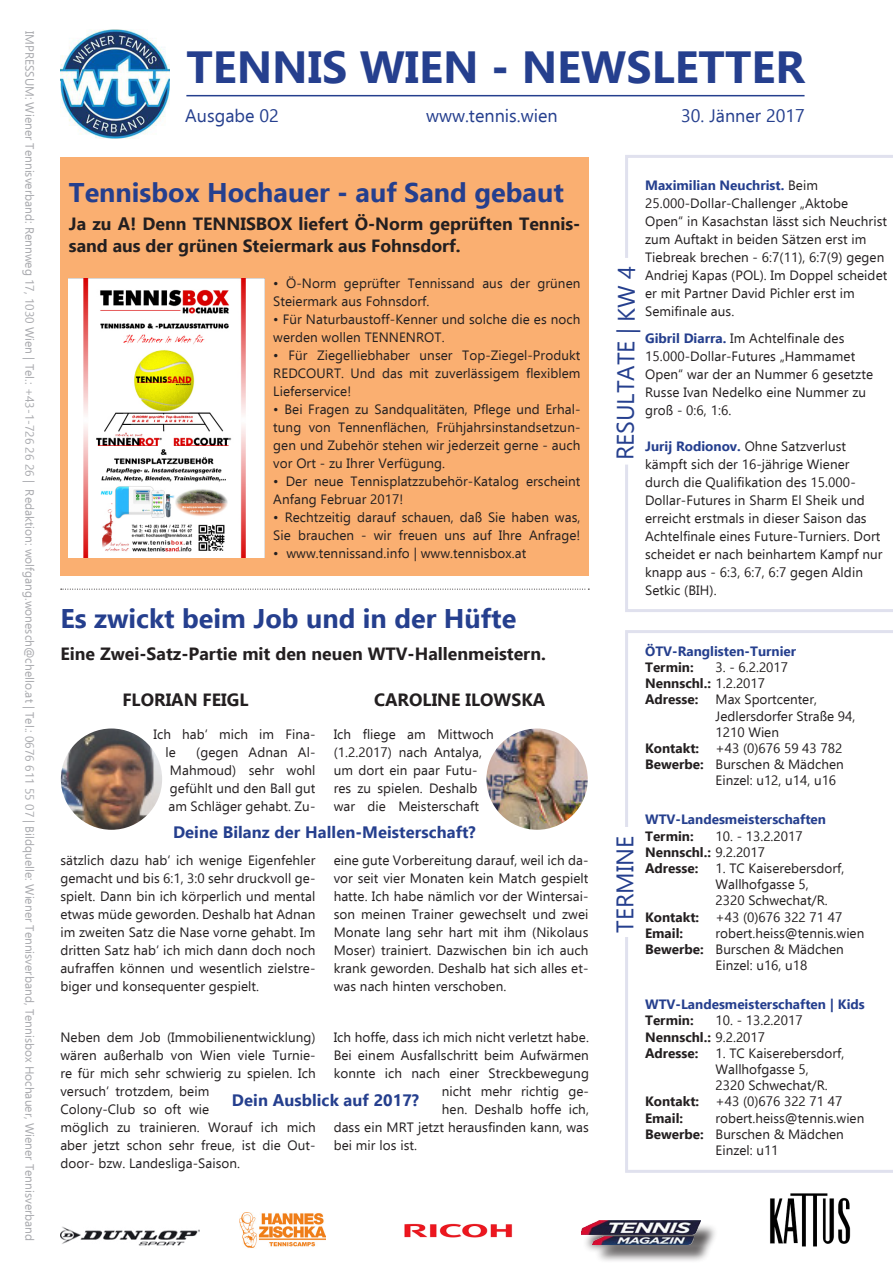
<style>
.page{position:relative;width:893px;height:1263px;background:#fff}
.page>*{position:absolute;margin:0;border:0;box-sizing:border-box;transform-origin:0 0}
.t1{font:700 45px "Ebrima";color:#253f8e}
.t2{font:700 27px "Ebrima";color:#253f8e}
.t3{font:24px "Ebrima";color:#253f8e}
.t4{font:18px "Ebrima";color:#253f8e}
.t5{font:700 17.7px/21.3px "Ebrima";color:#231f20}
.t6{font:700 16.5px "Ebrima";letter-spacing:.005em;color:#253f8e}
.t7{font:13.5px/18px "Ebrima";letter-spacing:.005em;color:#231f20}
.t8{font:700 13.5px/16.2px "Ebrima";color:#253f8e}
.t9{font:700 13.5px "Ebrima";color:#231f20}
.t10{font:12px "Ebrima";color:#a8a9ad}
.s1{font-weight:700;color:#253f8e}
.s2{color:#231f20}
.s3{font-weight:700}
</style>
<div class="page">
<svg style="left:625px;top:630px;width:268px;height:543px"></svg>
<div style="left:583px;top:1223px;width:136px;height:40px;background:#231f20;opacity:.75"></div>
<img style="left:582px;top:1220px;width:119px;height:24px">
<img style="left:60px;top:1226px;width:139px;height:20px">
<hr style="left:186px;top:95px;width:618px;height:1px;background:#253f8e">
<img style="left:404px;top:1223px;width:109px;height:15px">
<div style="left:612px;top:827px;width:28px;height:110px;background:#fff"></div>
<img style="left:239px;top:1213px;width:86px;height:35px">
<svg style="left:625px;top:155px;width:268px;height:457px"></svg>
<svg style="left:61px;top:589px;width:528px;height:1px"></svg>
<svg style="left:625px;top:258px;width:15px;height:207px"></svg>
<img style="left:60px;top:30px;width:109px;height:109px">
<div style="left:60px;top:157px;width:529px;height:419px;background:#faaf71"></div>
<img style="left:69px;top:278px;width:196px;height:279px">
<img style="left:61px;top:728px;width:101px;height:102px;border-radius:51px">
<img style="left:486px;top:728px;width:102px;height:102px;border-radius:51px">
<img style="left:770px;top:1193px;width:81px;height:54px">
<p class="t10" style="left:38px;top:31px;width:1212px;rotate:90deg">IMPRESSUM: Wiener Tennisverband: Rennweg 17, 1030 Wien | Tel.: +43-1-726 26 26 | Redaktion: wolfgang.wonesch@chello.at | Tel.: 0676 611 55 07 | Bildquelle: Wiener Tennisverband, Tennisbox Hochauer, Wiener Tennisverband</p>
<p class="t1" style="left:186px;top:33px;width:620px">TENNIS WIEN - NEWSLETTER</p>
<p class="t4" style="left:185px;top:102px;width:95px">Ausgabe 02</p>
<p class="t4" style="left:426px;top:102px;width:133px">www.tennis.wien</p>
<p class="t4" style="left:681px;top:102px;width:125px">30. Jänner 2017</p>
<p class="t2" style="left:69px;top:172px;width:496px">Tennisbox Hochauer - auf Sand gebaut</p>
<p class="t5" style="left:69px;top:213px;width:513px">Ja zu A! Denn TENNISBOX liefert Ö-Norm geprüften Tennis&shy;sand aus der grünen Steiermark aus Fohnsdorf.</p>
<p class="t7" style="left:273px;top:274px;width:309px">• Ö-Norm geprüfter Tennissand aus der grünen<br>Steiermark aus Fohnsdorf.</p>
<p class="t7" style="left:273px;top:310px;width:309px">• Für Naturbaustoff-Kenner und solche die es noch werden wollen TENNENROT.</p>
<p class="t7" style="left:273px;top:346px;width:309px;text-align:justify">• Für Ziegelliebhaber unser Top-Ziegel-Produkt REDCOURT. Und das mit zuverlässigem flexiblem Lieferservice!</p>
<p class="t7" style="left:273px;top:400px;width:309px;text-align:justify">• Bei Fragen zu Sandqualitäten, Pflege und Erhal&shy;tung von Tennenflächen, Frühjahrsinstandsetzun&shy;gen und Zubehör stehen wir jederzeit gerne - auch vor Ort - zu Ihrer Verfügung.</p>
<p class="t7" style="left:273px;top:472px;width:309px">• Der neue Tennisplatzzubehör-Katalog erscheint<br>Anfang Februar 2017!</p>
<p class="t7" style="left:273px;top:508px;width:309px">• Rechtzeitig darauf schauen, daß Sie haben was,<br>Sie brauchen - wir freuen uns auf Ihre Anfrage!</p>
<p class="t7" style="left:273px;top:544px;width:255px">• www.tennissand.info | www.tennisbox.at</p>
<p class="t2" style="left:60px;top:598px;width:458px">Es zwickt beim Job und in der Hüfte</p>
<p class="t5" style="left:60px;top:642px;width:487px">Eine Zwei-Satz-Partie mit den neuen WTV-Hallenmeistern.</p>
<p class="t5" style="left:122px;top:689px;width:128px">FLORIAN FEIGL</p>
<p class="t5" style="left:374px;top:689px;width:173px">CAROLINE ILOWSKA</p>
<p class="t7" style="left:165px;top:725px;width:152px;text-indent:-12px">Ich hab‘ mich im Fina&shy;le</p>
<p class="t7" style="left:168px;top:743px;width:149px;text-align:justify;text-indent:28px">(gegen Adnan Al-Mahmoud) sehr wohl gefühlt und den Ball gut am Schläger gehabt. Zu-</p>
<p class="t7" style="left:334px;top:725px;width:162px">Ich fliege am Mittwoch (1.2.2017) nach Antalya, um dort ein paar Futu&shy;res zu spielen. Deshalb war die Meisterschaft</p>
<p class="t6" style="left:173px;top:820px;width:304px">Deine Bilanz der Hallen-Meisterschaft?</p>
<p class="t7" style="left:60px;top:851px;width:257px;text-align:justify">sätzlich dazu hab‘ ich wenige Eigenfehler gemacht und bis 6:1, 3:0 sehr druckvoll ge&shy;spielt. Dann bin ich körperlich und mental etwas müde geworden. Deshalb hat Adnan im zweiten Satz die Nase vorne gehabt. Im dritten Satz hab‘ ich mich dann doch noch aufraffen können und wesentlich zielstre&shy;biger und konsequenter gespielt.</p>
<p class="t7" style="left:334px;top:851px;width:256px;text-align:justify">eine gute Vorbereitung darauf, weil ich da&shy;vor seit vier Monaten kein Match gespielt hatte. Ich habe nämlich vor der Wintersai&shy;son meinen Trainer gewechselt und zwei Monate lang sehr hart mit ihm (Nikolaus Moser) trainiert. Dazwischen bin ich auch krank geworden. Deshalb hat sich alles et&shy;was nach hinten verschoben.</p>
<p class="t7" style="left:60px;top:1028px;width:257px">Neben dem Job (Immobilienentwicklung) wären außerhalb von Wien viele Turnie&shy;re für mich sehr schwierig zu spielen. Ich versuch‘ trotzdem, beim<br>Colony-Club so oft wie<br>möglich zu trainieren. Worauf ich mich aber jetzt schon sehr freue, ist die Out&shy;door- bzw. Landesliga-Saison.</p>
<p class="t7" style="left:334px;top:1028px;width:257px">Ich hoffe, dass ich mich nicht verletzt habe.</p>
<p class="t7" style="left:334px;top:1046px;width:257px">Bei einem Ausfallschritt beim Aufwärmen</p>
<p class="t7" style="left:334px;top:1064px;width:257px">konnte ich nach einer Streckbewegung</p>
<p class="t7" style="left:442px;top:1082px;width:149px">nicht mehr richtig ge-</p>
<p class="t7" style="left:442px;top:1100px;width:149px">hen. Deshalb hoffe ich,</p>
<p class="t7" style="left:334px;top:1118px;width:257px">dass ein MRT jetzt herausfinden kann, was</p>
<p class="t7" style="left:334px;top:1136px;width:85px">bei mir los ist.</p>
<p class="t6" style="left:232px;top:1087px;width:189px">Dein Ausblick auf 2017?</p>
<p class="t7" style="left:645px;top:176px;width:244px"><span class="s1">Maximilian Neuchrist.</span> Beim 25.000-Dollar-Challenger „Aktobe Open“ in Kasachstan lässt sich Neuchrist zum Auftakt in beiden Sätzen erst im Tiebreak brechen - 6:7(11), 6:7(9) gegen Andriej Kapas (POL). Im Doppel scheidet er mit Partner David Pichler erst im Semifinale aus.</p>
<p class="t7" style="left:645px;top:329px;width:230px"><span class="s1">Gibril Diarra.</span> Im Achtelfinale des<br>15.000-Dollar-Futures „Hammamet<br>Open“ war der an Nummer 6 gesetzte<br>Russe Ivan Nedelko eine Nummer zu groß - 0:6, 1:6.</p>
<p class="t7" style="left:645px;top:437px;width:212px"><span class="s1">Jurij Rodionov.</span> Ohne Satzverlust kämpft sich der 16-jährige Wiener durch die Qualifikation des 15.000-</p>
<p class="t7" style="left:645px;top:491px;width:239px">Dollar-Futures in Sharm El Sheik und erreicht erstmals in dieser Saison das Achtelfinale eines Future-Turniers. Dort scheidet er nach beinhartem Kampf nur knapp aus - 6:3, 6:7, 6:7 gegen Aldin Setkic (BIH).</p>
<p class="t3" style="left:609px;top:460px;width:196px;rotate:-90deg">RESULTATE | KW 4</p>
<p class="t3" style="left:608px;top:933px;width:99px;rotate:-90deg">TERMINE</p>
<p class="t8" style="left:645px;top:642px;width:153px">ÖTV-Ranglisten-Turnier<br><span class="s2">Termin:</span></p>
<p class="t7" style="left:645px;top:659px;width:145px;line-height:16.2px;text-indent:70px">3. - 6.2.2017<br><span class="s3">Nennschl.:</span> 1.2.2017<br><span class="s3">Adresse:</span></p>
<p class="t7" style="left:716px;top:690px;width:103px">Max Sportcenter,</p>
<p class="t7" style="left:716px;top:707px;width:141px">Jedlersdorfer Straße 94,</p>
<p class="t7" style="left:645px;top:724px;width:199px;line-height:16.2px;text-align:center">1210 Wien<br><span class="s3">Kontakt:</span> +43 (0)676 59 43 782</p>
<p class="t7" style="left:716px;top:756px;width:130px;line-height:16.2px;text-indent:-70px"><span class="s3">Bewerbe:</span> Burschen &amp; Mädchen<br>Einzel: u12, u14, u16</p>
<p class="t8" style="left:645px;top:811px;width:182px">WTV-Landesmeisterschaften<br><span class="s2">Termin:</span></p>
<p class="t7" style="left:645px;top:827px;width:159px;line-height:16.2px;text-indent:70px">10. - 13.2.2017<br><span class="s3">Nennschl.:</span> 9.2.2017<br><span class="s3">Adresse:</span></p>
<p class="t7" style="left:716px;top:859px;width:130px">1. TC Kaiserebersdorf,</p>
<p class="t7" style="left:716px;top:875px;width:95px">Wallhofgasse 5,</p>
<p class="t7" style="left:645px;top:892px;width:199px;line-height:16.2px;text-indent:70px">2320 Schwechat/R.<br><span class="s3">Kontakt:</span> +43 (0)676 322 71 47</p>
<p class="t9" style="left:645px;top:923px;width:40px">Email:</p>
<p class="t7" style="left:716px;top:924px;width:150px">robert.heiss@tennis.wien</p>
<p class="t7" style="left:716px;top:941px;width:130px;line-height:16.2px;text-indent:-70px"><span class="s3">Bewerbe:</span> Burschen &amp; Mädchen<br>Einzel: u16, u18</p>
<p class="t8" style="left:645px;top:996px;width:221px">WTV-Landesmeisterschaften | Kids<br><span class="s2">Termin:</span></p>
<p class="t7" style="left:645px;top:1012px;width:159px;line-height:16.2px;text-indent:70px">10. - 13.2.2017<br><span class="s3">Nennschl.:</span> 9.2.2017<br><span class="s3">Adresse:</span></p>
<p class="t7" style="left:716px;top:1044px;width:130px">1. TC Kaiserebersdorf,</p>
<p class="t7" style="left:716px;top:1060px;width:95px">Wallhofgasse 5,</p>
<p class="t7" style="left:645px;top:1077px;width:199px;line-height:16.2px;text-indent:70px">2320 Schwechat/R.<br><span class="s3">Kontakt:</span> +43 (0)676 322 71 47</p>
<p class="t9" style="left:645px;top:1108px;width:40px">Email:</p>
<p class="t7" style="left:716px;top:1109px;width:150px">robert.heiss@tennis.wien</p>
<p class="t7" style="left:645px;top:1126px;width:200px;line-height:16.2px;text-align:center"><span class="s3">Bewerbe:</span> Burschen &amp; Mädchen<br>Einzel: u11</p>
</div>
